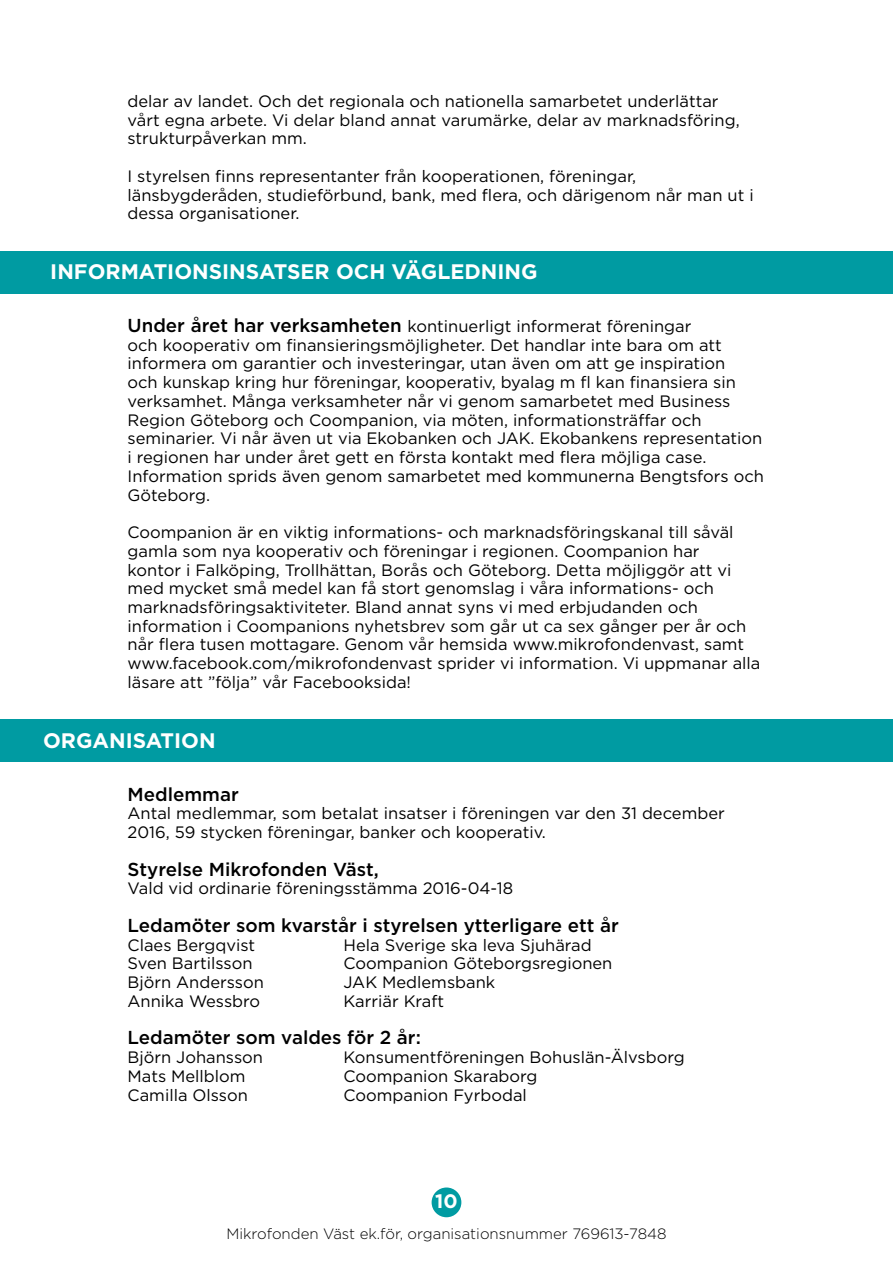
<style>
.page{position:relative;width:893px;height:1263px;background:#fff}
.page>*{position:absolute;margin:0;border:0;box-sizing:border-box;transform-origin:0 0}
.t1{font:700 21px "Gotham";color:#fff}
.t2{font:700 19.5px "Gotham";color:#fff}
.t3{font:500 18.75px "Gotham";color:#000}
.t4{font:16.5px/18.8px "Gotham";color:#000}
.t5{font:300 15px "Gotham";color:#000}
.s1{font-weight:500;font-size:18.75px}
</style>
<div class="page">
<div style="left:432px;top:1187px;width:29px;height:30px;background:#009ba2;border-radius:50%"></div>
<div style="left:0;top:251px;width:893px;height:42px;background:#009ba2"></div>
<div style="left:0;top:719px;width:893px;height:43px;background:#009ba2"></div>
<p class="t4" style="left:128px;top:91px;width:614px">delar av landet. Och det regionala och nationella samarbetet underlättar vårt egna arbete. Vi delar bland annat varumärke, delar av marknadsföring, strukturpåverkan mm.</p>
<p class="t4" style="left:128px;top:166px;width:628px">I styrelsen finns representanter från kooperationen, föreningar, länsbygderåden, studieförbund, bank, med flera, och därigenom når man ut i dessa organisationer.</p>
<p class="t1" style="left:50px;top:258px;width:489px">INFORMATIONSINSATSER OCH VÄGLEDNING</p>
<p class="t4" style="left:128px;top:316px;width:638px"><span class="s1">Under året har verksamheten</span> kontinuerligt informerat föreningar<br>och kooperativ om finansieringsmöjligheter. Det handlar inte bara om att informera om garantier och investeringar, utan även om att ge inspiration<br>och kunskap kring hur föreningar, kooperativ, byalag m fl kan finansiera sin verksamhet. Många verksamheter når vi genom samarbetet med Business Region Göteborg och Coompanion, via möten, informationsträffar och seminarier. Vi når även ut via Ekobanken och JAK. Ekobankens representation i regionen har under året gett en första kontakt med flera möjliga case.<br>Information sprids även genom samarbetet med kommunerna Bengtsfors och Göteborg.</p>
<p class="t4" style="left:128px;top:522px;width:634px">Coompanion är en viktig informations- och marknadsföringskanal till såväl gamla som nya kooperativ och föreningar i regionen. Coompanion har<br>kontor i Falköping, Trollhättan, Borås och Göteborg. Detta möjliggör att vi med mycket små medel kan få stort genomslag i våra informations- och marknadsföringsaktiviteter. Bland annat syns vi med erbjudanden och information i Coompanions nyhetsbrev som går ut ca sex gånger per år och når flera tusen mottagare. Genom vår hemsida www.mikrofondenvast, samt www.facebook.com/mikrofondenvast sprider vi information. Vi uppmanar alla läsare att ”följa” vår Facebooksida!</p>
<p class="t1" style="left:43px;top:726px;width:174px">ORGANISATION</p>
<p class="t3" style="left:128px;top:782px;width:113px">Medlemmar</p>
<p class="t4" style="left:128px;top:804px;width:599px">Antal medlemmar, som betalat insatser i föreningen var den 31 december<br>2016, 59 stycken föreningar, banker och kooperativ.</p>
<p class="t3" style="left:128px;top:857px;width:253px">Styrelse Mikrofonden Väst,</p>
<p class="t4" style="left:128px;top:879px;width:387px">Vald vid ordinarie föreningsstämma 2016-04-18</p>
<p class="t3" style="left:128px;top:913px;width:493px">Ledamöter som kvarstår i styrelsen ytterligare ett år</p>
<p class="t4" style="left:128px;top:935px;width:129px">Claes Bergqvist</p>
<p class="t4" style="left:344px;top:935px;width:250px">Hela Sverige ska leva Sjuhärad</p>
<p class="t4" style="left:128px;top:954px;width:126px">Sven Bartilsson</p>
<p class="t4" style="left:344px;top:954px;width:270px">Coompanion Göteborgsregionen</p>
<p class="t4" style="left:128px;top:972px;width:138px">Björn Andersson</p>
<p class="t4" style="left:344px;top:972px;width:153px">JAK Medlemsbank</p>
<p class="t4" style="left:128px;top:991px;width:134px">Annika Wessbro</p>
<p class="t4" style="left:344px;top:991px;width:102px">Karriär Kraft</p>
<p class="t3" style="left:128px;top:1025px;width:295px">Ledamöter som valdes för 2 år:</p>
<p class="t4" style="left:128px;top:1047px;width:137px">Björn Johansson</p>
<p class="t4" style="left:344px;top:1047px;width:343px">Konsumentföreningen Bohuslän-Älvsborg</p>
<p class="t4" style="left:128px;top:1066px;width:120px">Mats Mellblom</p>
<p class="t4" style="left:344px;top:1066px;width:195px">Coompanion Skaraborg</p>
<p class="t4" style="left:128px;top:1085px;width:122px">Camilla Olsson</p>
<p class="t4" style="left:344px;top:1085px;width:185px">Coompanion Fyrbodal</p>
<p class="t2" style="left:435px;top:1188px;width:24px">10</p>
<p class="t5" style="left:226px;top:1225px;width:442px">Mikrofonden Väst ek.för, organisationsnummer 769613-7848</p>
</div>
